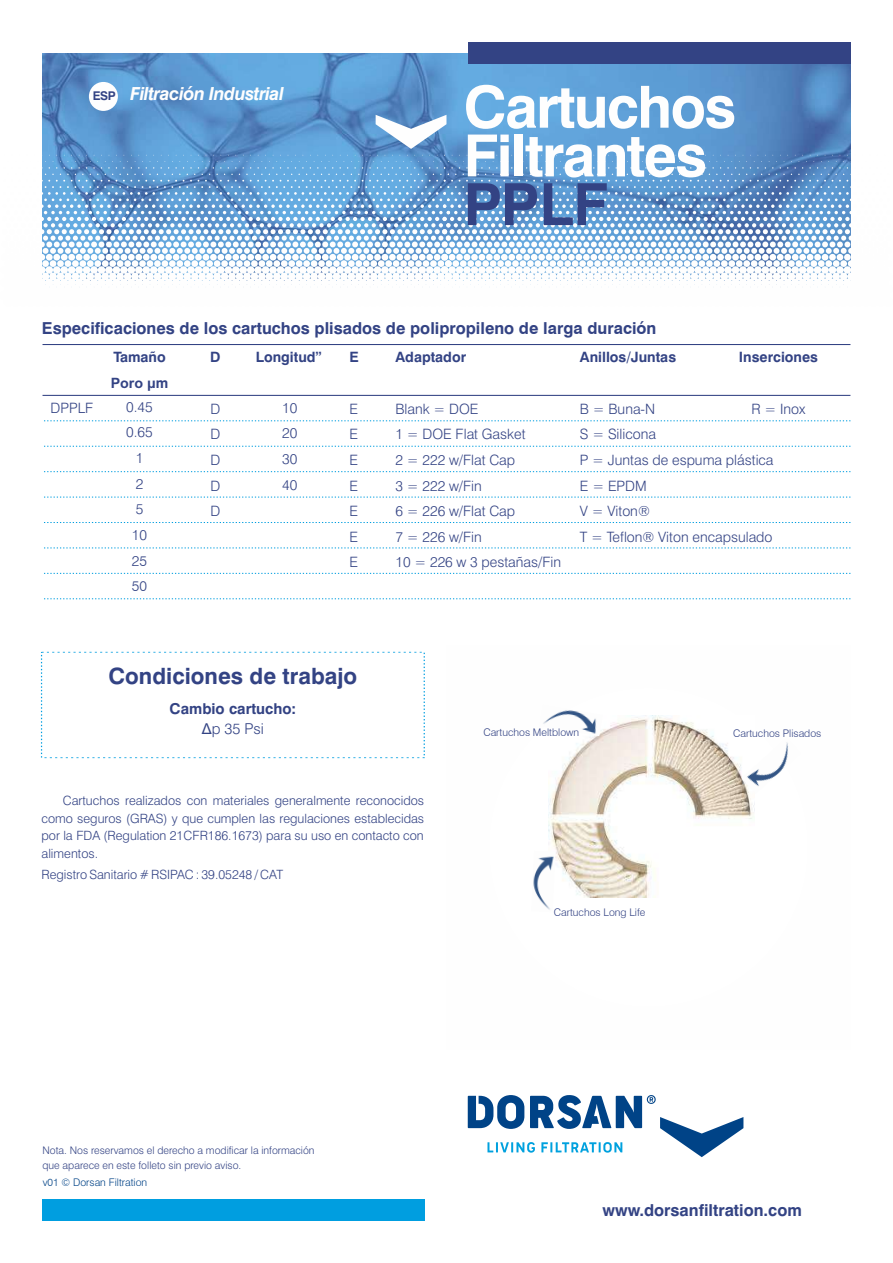
<style>
.page{position:relative;width:893px;height:1263px;background:#fff}
.page>*{position:absolute;margin:0;border:0;box-sizing:border-box;transform-origin:0 0}
.t1{font:700 58.2px/48.8px "Swiss 721 BT";letter-spacing:-.03em;color:#fefefe}
.t2{font:700 58.2px "Swiss 721 BT";color:#334384}
.t3{font:700 22.5px "Swiss 721 BT";color:#334384}
.t4{font:italic 700 18px "Swiss 721 BT";letter-spacing:-.03em;color:#fefefe}
.t5{font:700 16.5px "Swiss 721 BT";color:#334384}
.t6{font:700 15px/19.8px "Swiss 721 BT";color:#334384;text-align:center}
.t7{font:300 14.25px "Swiss 721 BT";color:#334384}
.t8{font:700 14.25px "Swiss 721 BT";color:#334384}
.t9{font:700 14.25px "Arial";color:#334384}
.t10{font:300 12.75px/17.5px "Swiss 721 BT";color:#334384;text-align:justify}
.t11{font:300 10.5px/14.4px "Swiss 721 BT";color:#334384}
.t12{font:300 10.5px "Swiss 721 BT";color:#004387}
.s1{font-style:normal;font-size:12px;color:#334384}
.s2{font-family:"Swiss 721 BT"}
.s3{font-family:"Arial";font-weight:400}
.s4{font-weight:300}
</style>
<div class="page">
<svg style="left:43px;top:53px;width:807px;height:102px;background:#5a97cf"></svg>
<svg style="left:453px;top:155px;width:398px;height:130px"></svg>
<svg style="left:42px;top:155px;width:411px;height:133px"></svg>
<div style="left:468px;top:43px;width:382px;height:21px;background:#334384"></div>
<div style="left:43px;top:1199px;width:382px;height:21px;background:#009ee0"></div>
<div style="left:89px;top:82px;width:29px;height:29px;background:#fefefe;border-radius:50%"></div>
<svg style="left:44px;top:522px;width:806px;height:1px"></svg>
<svg style="left:44px;top:548px;width:806px;height:1px"></svg>
<svg style="left:44px;top:497px;width:806px;height:1px"></svg>
<svg style="left:44px;top:471px;width:806px;height:1px"></svg>
<svg style="left:44px;top:446px;width:806px;height:1px"></svg>
<svg style="left:44px;top:420px;width:806px;height:1px"></svg>
<hr style="left:43px;top:395px;width:807px;height:1px;background:#334384">
<svg style="left:44px;top:573px;width:806px;height:1px"></svg>
<svg style="left:44px;top:598px;width:806px;height:1px"></svg>
<hr style="left:43px;top:344px;width:807px;height:1px;background:#334384">
<svg style="left:468px;top:1095px;width:275px;height:62px"></svg>
<svg style="left:376px;top:115px;width:70px;height:34px"></svg>
<img style="left:549px;top:716px;width:206px;height:181px">
<img style="left:741px;top:737px;width:47px;height:57px">
<img style="left:533px;top:850px;width:22px;height:60px">
<img style="left:543px;top:710px;width:60px;height:26px">
<p class="t4" style="left:93px;top:86px;width:193px"><span class="s1">ESP</span> Filtración Industrial</p>
<h1 class="t1" style="left:463px;top:88px;width:274px">Cartuchos<br>Filtrantes</h1>
<h1 class="t2" style="left:463px;top:181px;width:146px">PPLF</h1>
<p class="t5" style="left:42px;top:321px;width:616px">Especificaciones de los cartuchos plisados de polipropileno de larga duración</p>
<p class="t8" style="left:113px;top:352px;width:54px">Tamaño</p>
<p class="t8" style="left:210px;top:352px;width:12px">D</p>
<p class="t8" style="left:256px;top:352px;width:68px">Longitud”</p>
<p class="t8" style="left:349px;top:352px;width:11px">E</p>
<p class="t8" style="left:395px;top:352px;width:72px">Adaptador</p>
<p class="t8" style="left:580px;top:352px;width:98px">Anillos/Juntas</p>
<p class="t8" style="left:739px;top:352px;width:81px">Inserciones</p>
<p class="t9" style="left:111px;top:378px;width:59px">Poro μ<span class="s2">m</span></p>
<p class="t7" style="left:51px;top:402px;width:44px">DPPLF</p>
<p class="t7" style="left:126px;top:401px;width:28px">0.45</p>
<p class="t7" style="left:211px;top:403px;width:11px">D</p>
<p class="t7" style="left:349px;top:403px;width:10px">E</p>
<p class="t7" style="left:395px;top:403px;width:85px">Blank = DOE</p>
<p class="t7" style="left:580px;top:403px;width:77px">B = Buna-N</p>
<p class="t7" style="left:751px;top:403px;width:56px">R = Inox</p>
<p class="t7" style="left:211px;top:428px;width:11px">D</p>
<p class="t7" style="left:282px;top:402px;width:17px">10</p>
<p class="t7" style="left:126px;top:427px;width:28px">0.65</p>
<p class="t7" style="left:349px;top:428px;width:10px">E</p>
<p class="t7" style="left:395px;top:428px;width:132px">1 = DOE Flat Gasket</p>
<p class="t7" style="left:580px;top:428px;width:78px">S = Silicona</p>
<p class="t7" style="left:210px;top:454px;width:11px">D</p>
<p class="t7" style="left:282px;top:428px;width:17px">20</p>
<p class="t7" style="left:136px;top:452px;width:9px">1</p>
<p class="t7" style="left:349px;top:454px;width:10px">E</p>
<p class="t7" style="left:395px;top:454px;width:121px">2 = 222 w/Flat Cap</p>
<p class="t7" style="left:580px;top:454px;width:195px">P = Juntas de espuma plástica</p>
<p class="t7" style="left:210px;top:480px;width:11px">D</p>
<p class="t7" style="left:282px;top:453px;width:17px">30</p>
<p class="t7" style="left:136px;top:478px;width:9px">2</p>
<p class="t7" style="left:349px;top:480px;width:10px">E</p>
<p class="t7" style="left:395px;top:480px;width:88px">3 = 222 w/Fin</p>
<p class="t7" style="left:580px;top:480px;width:68px">E = EPDM</p>
<p class="t7" style="left:210px;top:505px;width:11px">D</p>
<p class="t7" style="left:282px;top:479px;width:17px">40</p>
<p class="t7" style="left:136px;top:503px;width:9px">5</p>
<p class="t7" style="left:349px;top:505px;width:10px">E</p>
<p class="t7" style="left:395px;top:505px;width:121px">6 = 226 w/Flat Cap</p>
<p class="t7" style="left:580px;top:505px;width:71px">V = Viton®</p>
<p class="t7" style="left:132px;top:529px;width:17px">10</p>
<p class="t7" style="left:349px;top:531px;width:10px">E</p>
<p class="t7" style="left:395px;top:531px;width:88px">7 = 226 w/Fin</p>
<p class="t7" style="left:580px;top:531px;width:194px">T = Teflon® Viton encapsulado</p>
<p class="t7" style="left:132px;top:555px;width:17px">25</p>
<p class="t7" style="left:349px;top:557px;width:10px">E</p>
<p class="t7" style="left:395px;top:557px;width:167px">10 = 226 w 3 pestañas/Fin</p>
<p class="t7" style="left:132px;top:577px;width:17px">50</p>
<h2 class="t3" style="left:109px;top:667px;width:250px">Condiciones de trabajo</h2>
<p class="t6" style="left:170px;top:700px;width:128px">Cambio cartucho:<br><span class="s3">Δ</span><span class="s4">p 35 Psi</span></p>
<p class="t10" style="left:42px;top:793px;width:384px;text-indent:21px">Cartuchos realizados con materiales generalmente reconocidos como seguros (GRAS) y que cumplen las regulaciones establecidas por la FDA (Regulation 21CFR186.1673) para su uso en contacto con alimentos.</p>
<p class="t10" style="left:42px;top:867px;width:243px">Registro Sanitario # RSIPAC : 39.05248 / CAT</p>
<p class="t11" style="left:483px;top:725px;width:97px">Cartuchos Meltblown</p>
<p class="t11" style="left:733px;top:726px;width:90px">Cartuchos Plisados</p>
<p class="t11" style="left:554px;top:905px;width:93px">Cartuchos Long Life</p>
<p class="t11" style="left:43px;top:1144px;width:274px">Nota. Nos reservamos el derecho a modificar la información que aparece en este folleto sin previo aviso.</p>
<p class="t12" style="left:43px;top:1176px;width:106px">v01 © Dorsan Filtration</p>
<p class="t5" style="left:603px;top:1203px;width:201px">www.dorsanfiltration.com</p>
</div>
